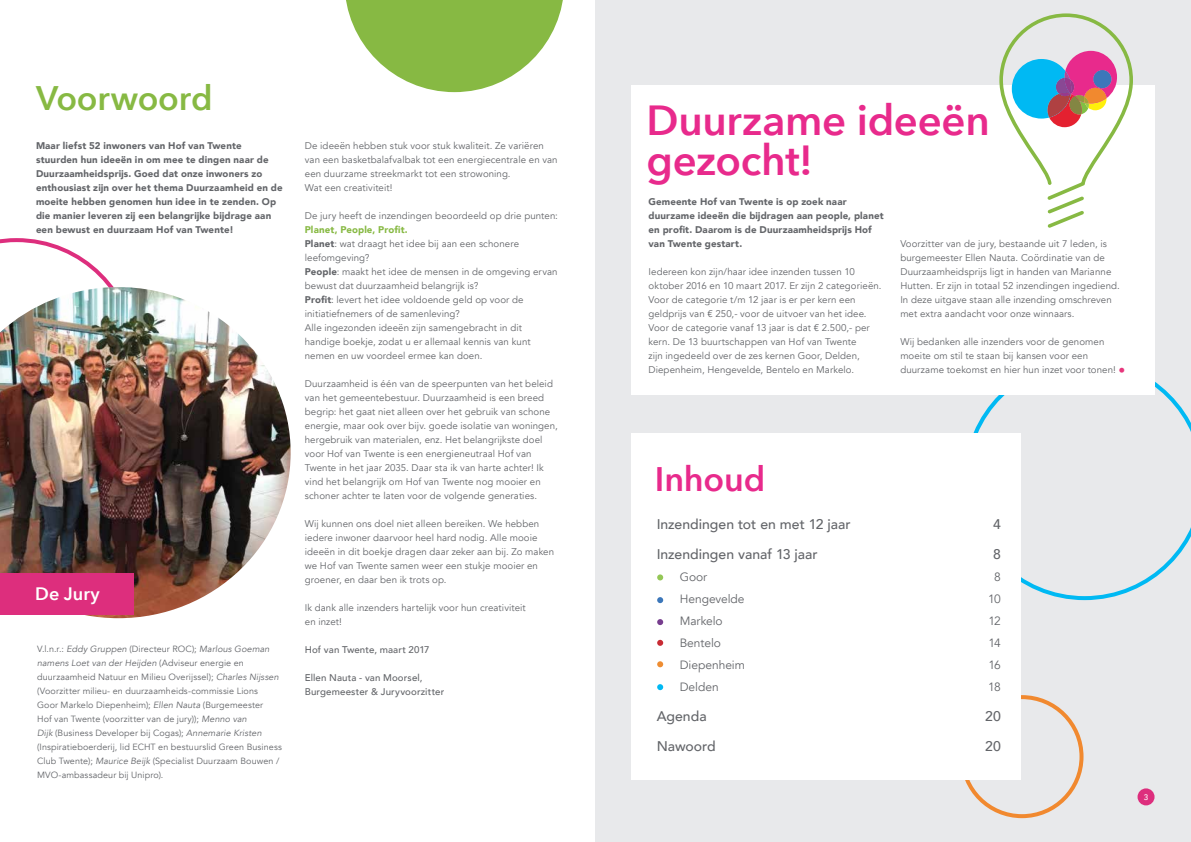
<style>
.page{position:relative;width:1191px;height:842px;background:#fff}
.page>*{position:absolute;margin:0;border:0;box-sizing:border-box;transform-origin:0 0}
.t1{font:600 42px/40px "Avenir Next";letter-spacing:-.01em;color:#e82a8c}
.t2{font:600 34px "Avenir Next";letter-spacing:-.005em;color:#87b943}
.t3{font:600 34px "Avenir Next";letter-spacing:-.005em;color:#e82a8c}
.t4{font:600 18px "Avenir Next";color:#fff}
.t5{font:500 14px "Avenir";color:#636569}
.t6{font:14px "Avenir Next";color:#fff}
.t7{font:12px "Avenir";letter-spacing:-.005em;color:#636569}
.t8{font:9.7px/14px "Avenir";letter-spacing:.01em;color:#636569}
.t9{font:900 9.7px/14px "Avenir";letter-spacing:.015em;color:#636569}
.t10{font:500 9.7px/14px "Avenir";letter-spacing:.01em;color:#636569}
.t11{font:9px/14px "Avenir";letter-spacing:.01em;color:#636569}
.s1{font-weight:900;color:#87b943}
.s2{font-weight:900}
.s3{font-style:italic}
.s4{font-size:13.7px;color:#e7367c}
.s5{font-family:"Avenir";font-weight:500;font-size:8px}
</style>
<div class="page">
<svg style="left:0;top:238px;width:114px;height:49px"></svg>
<img style="left:0;top:287px;width:291px;height:331px">
<svg style="left:346px;top:0;width:217px;height:92px"></svg>
<div style="left:0;top:573px;width:134px;height:42px;background:#dd2e7d"></div>
<div style="left:595px;top:0;width:596px;height:842px;background:#e8e9eb"></div>
<svg style="left:973px;top:382px;width:218px;height:218px"></svg>
<div style="left:960px;top:695px;width:123px;height:123px;border:4px solid #f1892f;border-radius:50%"></div>
<div style="left:631px;top:85px;width:524px;height:310px;background:#fff"></div>
<div style="left:631px;top:433px;width:389px;height:346px;background:#fff"></div>
<svg style="left:999px;top:13px;width:134px;height:215px"></svg>
<div style="left:1137px;top:788px;width:17px;height:17px;background:#dd2e7d;border-radius:50%"></div>
<svg style="left:657px;top:574px;width:6px;height:6px"></svg>
<svg style="left:657px;top:597px;width:6px;height:6px"></svg>
<svg style="left:657px;top:619px;width:6px;height:6px"></svg>
<svg style="left:657px;top:640px;width:6px;height:6px"></svg>
<svg style="left:657px;top:661px;width:6px;height:6px"></svg>
<svg style="left:657px;top:684px;width:6px;height:6px"></svg>
<h2 class="t2" style="left:36px;top:69px;width:178px">Voorwoord</h2>
<p class="t9" style="left:36px;top:138px;width:248px">Maar liefst 52 inwoners van Hof van Twente stuurden hun ideeën in om mee te dingen naar de Duurzaamheidsprijs. Goed dat onze inwoners zo enthousiast zijn over het thema Duurzaamheid en de moeite hebben genomen hun idee in te zenden. Op die manier leveren zij een belangrijke bijdrage aan een bewust en duurzaam Hof van Twente!</p>
<p class="t8" style="left:305px;top:139px;width:254px">De ideeën hebben stuk voor stuk kwaliteit. Ze variëren van een basketbalafvalbak tot een energiecentrale en van een duurzame streekmarkt tot een strowoning.<br>Wat een creativiteit!</p>
<p class="t8" style="left:305px;top:209px;width:254px">De jury heeft de inzendingen beoordeeld op drie punten:</p>
<p class="t8" style="left:305px;top:223px;width:254px"><span class="s1">Planet, People, Profit.<br></span><span class="s2">Planet</span>: wat draagt het idee bij aan een schonere leefomgeving?<br><span class="s2">People</span>: maakt het idee de mensen in de omgeving ervan bewust dat duurzaamheid belangrijk is?<br><span class="s2">Profit</span>: levert het idee voldoende geld op voor de initiatiefnemers of de samenleving?<br>Alle ingezonden ideeën zijn samengebracht in dit handige boekje, zodat u er allemaal kennis van kunt nemen en uw voordeel ermee kan doen.</p>
<p class="t8" style="left:305px;top:377px;width:254px">Duurzaamheid is één van de speerpunten van het beleid van het gemeentebestuur. Duurzaamheid is een breed begrip: het gaat niet alleen over het gebruik van schone energie, maar ook over bijv. goede isolatie van woningen, hergebruik van materialen, enz. Het belangrijkste doel voor Hof van Twente is een energieneutraal Hof van Twente in het jaar 2035. Daar sta ik van harte achter! Ik vind het belangrijk om Hof van Twente nog mooier en schoner achter te laten voor de volgende generaties.</p>
<p class="t8" style="left:305px;top:517px;width:251px">Wij kunnen ons doel niet alleen bereiken. We hebben iedere inwoner daarvoor heel hard nodig. Alle mooie ideeën in dit boekje dragen daar zeker aan bij. Zo maken we Hof van Twente samen weer een stukje mooier en groener, en daar ben ik trots op.</p>
<p class="t8" style="left:305px;top:601px;width:222px">Ik dank alle inzenders hartelijk voor hun creativiteit en inzet!</p>
<p class="t10" style="left:305px;top:642px;width:126px">Hof van Twente, maart 2017</p>
<p class="t10" style="left:305px;top:670px;width:141px">Ellen Nauta - van Moorsel,<br>Burgemeester &amp; Juryvoorzitter</p>
<h3 class="t4" style="left:35px;top:579px;width:66px">De Jury</h3>
<p class="t11" style="left:37px;top:642px;width:246px">V.l.n.r.: <span class="s3">Eddy Gruppen</span> (Directeur ROC); <span class="s3">Marlous Goeman namens Loet van der Heijden</span> (Adviseur energie en duurzaamheid Natuur en Milieu Overijssel); <span class="s3">Charles Nijssen </span>(Voorzitter milieu- en duurzaamheids-commissie Lions<br>Goor Markelo Diepenheim); <span class="s3">Ellen Nauta</span> (Burgemeester<br>Hof van Twente (voorzitter van de jury)); <span class="s3">Menno van<br>Dijk</span> (Business Developer bij Cogas); <span class="s3">Annemarie Kristen </span>(Inspiratieboerderij, lid ECHT en bestuurslid Green Business Club Twente); <span class="s3">Maurice Beijk</span> (Specialist Duurzaam Bouwen / MVO-ambassadeur bij Unipro).</p>
<h1 class="t1" style="left:646px;top:99px;width:345px">Duurzame ideeën gezocht!</h1>
<p class="t9" style="left:648px;top:194px;width:237px">Gemeente Hof van Twente is op zoek naar duurzame ideeën die bijdragen aan people, planet en profit. Daarom is de Duurzaamheidsprijs Hof van Twente gestart.</p>
<p class="t8" style="left:648px;top:265px;width:234px">Iedereen kon zijn/haar idee inzenden tussen 10 oktober 2016 en 10 maart 2017. Er zijn 2 categorieën.<br>Voor de categorie t/m 12 jaar is er per kern een geldprijs van € 250,- voor de uitvoer van het idee.<br>Voor de categorie vanaf 13 jaar is dat € 2.500,- per kern. De 13 buurtschappen van Hof van Twente<br>zijn ingedeeld over de zes kernen Goor, Delden, Diepenheim, Hengevelde, Bentelo en Markelo.</p>
<p class="t8" style="left:900px;top:237px;width:221px">Voorzitter van de jury, bestaande uit 7 leden, is burgemeester Ellen Nauta. Coördinatie van de Duurzaamheidsprijs ligt in handen van Marianne Hutten. Er zijn in totaal 52 inzendingen ingediend.<br>In deze uitgave staan alle inzending omschreven met extra aandacht voor onze winnaars.</p>
<p class="t8" style="left:900px;top:335px;width:226px">Wij bedanken alle inzenders voor de genomen moeite om stil te staan bij kansen voor een duurzame toekomst en hier hun inzet voor tonen! <span class="s4">•</span></p>
<h2 class="t3" style="left:655px;top:450px;width:112px">Inhoud</h2>
<h3 class="t5" style="left:657px;top:512px;width:195px">Inzendingen tot en met 12 jaar</h3>
<h3 class="t5" style="left:993px;top:512px;width:9px">4</h3>
<h3 class="t5" style="left:657px;top:542px;width:162px">Inzendingen vanaf 13 jaar</h3>
<h3 class="t5" style="left:993px;top:542px;width:9px">8</h3>
<p class="t7" style="left:680px;top:570px;width:29px">Goor</p>
<p class="t7" style="left:994px;top:570px;width:8px">8</p>
<p class="t7" style="left:680px;top:592px;width:66px">Hengevelde</p>
<p class="t7" style="left:988px;top:592px;width:14px">10</p>
<p class="t7" style="left:680px;top:614px;width:44px">Markelo</p>
<p class="t7" style="left:988px;top:614px;width:14px">12</p>
<p class="t7" style="left:679px;top:636px;width:43px">Bentelo</p>
<p class="t7" style="left:988px;top:636px;width:14px">14</p>
<p class="t7" style="left:679px;top:658px;width:67px">Diepenheim</p>
<p class="t7" style="left:988px;top:658px;width:14px">16</p>
<p class="t7" style="left:679px;top:680px;width:41px">Delden</p>
<p class="t7" style="left:988px;top:680px;width:14px">18</p>
<h3 class="t5" style="left:657px;top:704px;width:51px">Agenda</h3>
<h3 class="t5" style="left:985px;top:704px;width:17px">20</h3>
<h3 class="t5" style="left:657px;top:734px;width:61px">Nawoord</h3>
<h3 class="t5" style="left:985px;top:734px;width:17px">20</h3>
<h3 class="t6" style="left:1140px;top:785px;width:10px">4<span class="s5">3</span></h3>
</div>
